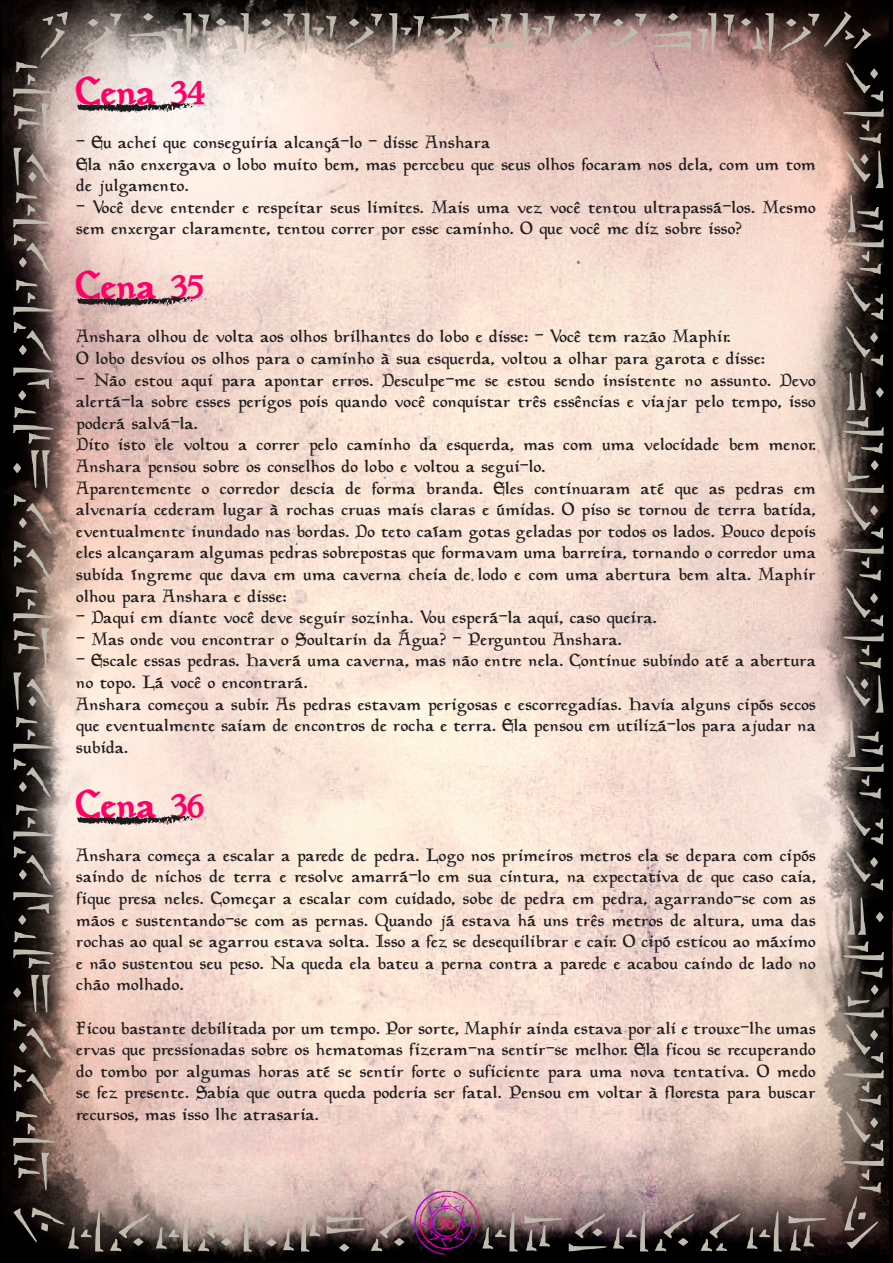
<style>
.page{position:relative;width:893px;height:1263px;background:#fff}
.page>*{position:absolute;margin:0;border:0;box-sizing:border-box;transform-origin:0 0}
.t1{font:50.55px "Dovahkiin";color:#bfbbae;scale:1.06 1}
.t2{font:700 39px "Planewalker";color:#f06}
.t3{font:700 21px "Planewalker";color:#d7285d}
.t4{font:18px/21.6px "Planewalker";color:#231f20;text-align:justify}
</style>
<div class="page">
<img style="left:0;top:0;width:893px;height:1263px">
<img style="left:414px;top:1191px;width:65px;height:65px">
<svg style="left:77px;top:102px;width:134px;height:11px"></svg>
<svg style="left:77px;top:296px;width:134px;height:11px"></svg>
<svg style="left:77px;top:814px;width:134px;height:12px;background:#aa9d96"></svg>
<svg style="left:13px;top:1192px;width:52px;height:52px;background:#140e0c"></svg>
<svg style="left:30px;top:11px;width:48px;height:48px;background:#463c38"></svg>
<svg style="left:821px;top:11px;width:52px;height:54px;background:#1a100d"></svg>
<svg style="left:828px;top:1196px;width:53px;height:53px;background:#332421"></svg>
<h1 class="t1" style="left:11px;top:1190px;width:1072px;rotate:-90deg">TROANSHARARETROANSHARARETR</h1>
<h1 class="t1" style="left:82px;top:11px;width:703px">ANSHARARETROANSHA</h1>
<p class="t2" style="left:77px;top:67px;width:131px">Cena 34</p>
<p class="t4" style="left:77px;top:132px;width:416px">- Eu achei que conseguiria alcançá-lo - disse Anshara</p>
<p class="t4" style="left:77px;top:153px;width:741px">Ela não enxergava o lobo muito bem, mas percebeu que seus olhos focaram nos dela, com um tom de julgamento.</p>
<p class="t4" style="left:77px;top:197px;width:741px">- Você deve entender e respeitar seus limites. Mais uma vez você tentou ultrapassá-los. Mesmo sem enxergar claramente, tentou correr por esse caminho. O que você me diz sobre isso?</p>
<p class="t2" style="left:77px;top:261px;width:130px">Cena 35</p>
<p class="t4" style="left:77px;top:326px;width:656px">Anshara olhou de volta aos olhos brilhantes do lobo e disse: - Você tem razão Maphir.</p>
<p class="t4" style="left:77px;top:348px;width:690px">O lobo desviou os olhos para o caminho à sua esquerda, voltou a olhar para garota e disse:</p>
<p class="t4" style="left:77px;top:369px;width:741px">- Não estou aqui para apontar erros. Desculpe-me se estou sendo insistente no assunto. Devo alertá-la sobre esses perigos pois quando você conquistar três essências e viajar pelo tempo, isso poderá salvá-la.</p>
<p class="t4" style="left:77px;top:434px;width:741px">Dito isto ele voltou a correr pelo caminho da esquerda, mas com uma velocidade bem menor.<br>Anshara pensou sobre os conselhos do lobo e voltou a segui-lo.</p>
<p class="t4" style="left:77px;top:477px;width:741px">Aparentemente o corredor descia de forma branda. Eles continuaram até que as pedras em alvenaria cederam lugar à rochas cruas mais claras e úmidas. O piso se tornou de terra batida, eventualmente inundado nas bordas. Do teto caíam gotas geladas por todos os lados. Pouco depois eles alcançaram algumas pedras sobrepostas que formavam uma barreira, tornando o corredor uma subida íngreme que dava em uma caverna cheia de lodo e com uma abertura bem alta. Maphir olhou para Anshara e disse:</p>
<p class="t4" style="left:77px;top:607px;width:582px">- Daqui em diante você deve seguir sozinha. Vou esperá-la aqui, caso queira.</p>
<p class="t4" style="left:77px;top:629px;width:547px">- Mas onde vou encontrar o Soultarin da Água? - Perguntou Anshara.</p>
<p class="t4" style="left:77px;top:650px;width:741px">- Escale essas pedras. Haverá uma caverna, mas não entre nela. Continue subindo até a abertura no topo. Lá você o encontrará.</p>
<p class="t4" style="left:77px;top:693px;width:741px">Anshara começou a subir. As pedras estavam perigosas e escorregadias. Havia alguns cipós secos que eventualmente saiam de encontros de rocha e terra. Ela pensou em utilizá-los para ajudar na subida.</p>
<p class="t2" style="left:77px;top:780px;width:130px">Cena 36</p>
<p class="t4" style="left:77px;top:845px;width:741px">Anshara começa a escalar a parede de pedra. Logo nos primeiros metros ela se depara com cipós saindo de nichos de terra e resolve amarrá-lo em sua cintura, na expectativa de que caso caia, ffiique presa neles. Começar a escalar com cuidado, sobe de pedra em pedra, agarrando-se com as mãos e sustentando-se com as pernas. Quando já estava há uns três metros de altura, uma das rochas ao qual se agarrou estava solta. Isso a fez se desequilibrar e cair. O cipó esticou ao máximo e não sustentou seu peso. Na queda ela bateu a perna contra a parede e acabou caindo de lado no chão molhado.</p>
<p class="t4" style="left:77px;top:1017px;width:741px">Ffiicou bastante debilitada por um tempo. Por sorte, Maphir ainda estava por ali e trouxe-lhe umas ervas que pressionadas sobre os hematomas ffiizeram-na sentir-se melhor. Ela ffiicou se recuperando do tombo por algumas horas até se sentir forte o suffiiciente para uma nova tentativa. O medo se fez presente. Sabia que outra queda poderia ser fatal. Pensou em voltar à fflloresta para buscar recursos, mas isso lhe atrasaria.</p>
<h1 class="t1" style="left:410px;top:1253px;width:330px;rotate:-180deg">ANSHARAR</h1>
<p class="t3" style="left:437px;top:1209px;width:20px">36</p>
<h1 class="t1" style="left:826px;top:1253px;width:332px;rotate:-180deg">TROARETR</h1>
<h1 class="t1" style="left:886px;top:63px;width:1074px;rotate:90deg">ARETROANSHARARETROANSHARAR</h1>
</div>
